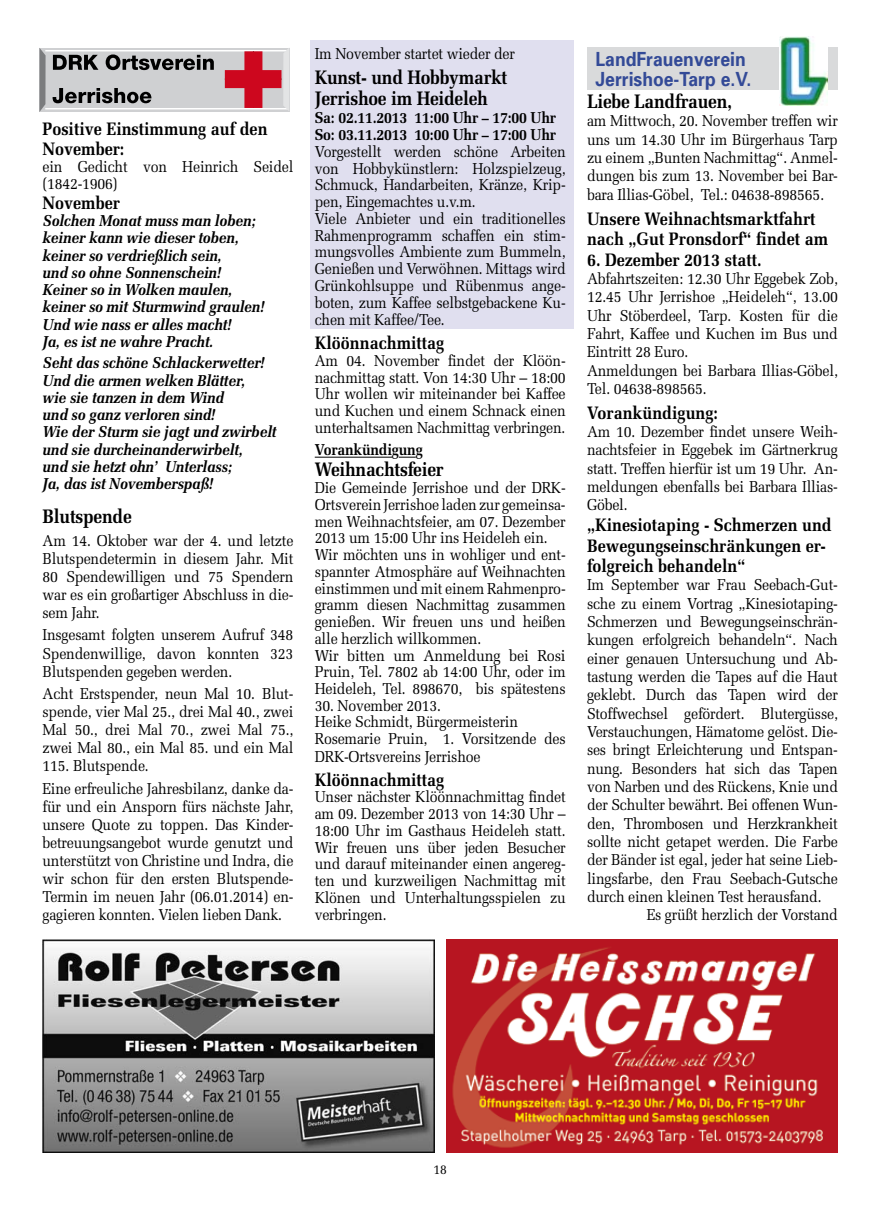
<style>
.page{position:relative;width:872px;height:1212px;background:#fff}
.page>*{position:absolute;margin:0;border:0;box-sizing:border-box;transform-origin:0 0}
.t1{font:700 19.5px/21.3px "Melior";letter-spacing:-.015em;color:#000;scale:.9 1}
.t2{font:700 19.5px/19.2px "Univers";color:#334a97;scale:.9 1}
.t3{font:700 18px/20.5px "Melior";color:#000;scale:.9 1}
.t4{font:15.75px/18.3px "Melior";letter-spacing:-.015em;color:#000;text-align:justify;scale:.9 1}
.t5{font:italic 700 15.75px/17.2px "Melior";letter-spacing:-.015em;color:#000;scale:.9 1}
.t6{font:700 15.75px/17.5px "Melior";letter-spacing:-.015em;color:#000;scale:.9 1}
.t7{font:13.5px "Melior";color:#000;scale:.9 1}
</style>
<div class="page">
<div style="left:310px;top:40px;width:263px;height:288px;background:#e0dfef"></div>
<div style="left:39px;top:48px;width:251px;height:64px;background:#cfd0d2"></div>
<svg style="left:39px;top:48px;width:7px;height:64px"></svg>
<div style="left:44px;top:50px;width:244px;height:59px;border:2px solid #fff"></div>
<div style="left:244px;top:51px;width:18px;height:57px;background:#cd071e"></div>
<div style="left:225px;top:70px;width:56px;height:18px;background:#cd071e"></div>
<svg style="left:283px;top:48px;width:6px;height:63px"></svg>
<svg style="left:53px;top:55px;width:45px;height:15px"></svg>
<svg style="left:106px;top:54px;width:108px;height:16px"></svg>
<svg style="left:53px;top:88px;width:99px;height:15px"></svg>
<img style="left:446px;top:940px;width:392px;height:212px">
<img style="left:43px;top:940px;width:391px;height:212px">
<hr style="left:315px;top:457px;width:77px;height:1px;background:#000">
<svg style="left:399px;top:457px;width:17px;height:1px"></svg>
<div style="left:587px;top:47px;width:251px;height:42px;background:#d9dadb"></div>
<img style="left:780px;top:37px;width:47px;height:68px">
<p class="t3" style="left:43px;top:119px;width:251px;line-height:19.5px">Positive Einstimmung auf den<br>November:</p>
<p class="t4" style="left:43px;top:158px;width:280px;line-height:17.2px">ein Gedicht von Heinrich Seidel (1842-1906)</p>
<p class="t3" style="left:43px;top:192px;width:88px">November</p>
<p class="t5" style="left:43px;top:212px;width:249px">Solchen Monat muss man loben; keiner kann wie dieser toben, keiner so verdrießlich sein,<br>und so ohne Sonnenschein!<br>Keiner so in Wolken maulen, keiner so mit Sturmwind graulen!<br>Und wie nass er alles macht!<br>Ja, es ist ne wahre Pracht.</p>
<p class="t5" style="left:43px;top:354px;width:261px">Seht das schöne Schlackerwetter!<br>Und die armen welken Blätter,<br>wie sie tanzen in dem Wind<br>und so ganz verloren sind!<br>Wie der Sturm sie jagt und zwirbelt und sie durcheinanderwirbelt,<br>und sie hetzt ohn’ Unterlass;<br>Ja, das ist Novemberspaß!</p>
<p class="t1" style="left:43px;top:506px;width:101px">Blutspende</p>
<p class="t4" style="left:43px;top:531px;width:280px">Am 14. Oktober war der 4. und letzte Blutspendetermin in diesem Jahr. Mit 80 Spendewilligen und 75 Spendern war es ein großartiger Abschluss in die&shy;sem Jahr.</p>
<p class="t4" style="left:43px;top:626px;width:280px">Insgesamt folgten unserem Aufruf 348<br>Spendenwillige, davon konnten 323<br>Blutspenden gegeben werden.</p>
<p class="t4" style="left:43px;top:685px;width:280px">Acht Erstspender, neun Mal 10. Blut&shy;spende, vier Mal 25., drei Mal 40., zwei Mal 50., drei Mal 70., zwei Mal 75., zwei Mal 80., ein Mal 85. und ein Mal 115. Blutspende.</p>
<p class="t4" style="left:43px;top:779px;width:280px">Eine erfreuliche Jahresbilanz, danke da&shy;für und ein Ansporn fürs nächste Jahr, unsere Quote zu toppen. Das Kinder&shy;betreuungsangebot wurde genutzt und unterstützt von Christine und Indra, die wir schon für den ersten Blutspende-Termin im neuen Jahr (06.01.2014) en&shy;gagieren konnten. Vielen lieben Dank.</p>
<p class="t4" style="left:315px;top:44px;width:224px">Im November startet wieder der</p>
<p class="t1" style="left:315px;top:67px;width:216px">Kunst- und Hobbymarkt<br>Jerrishoe im Heideleh</p>
<p class="t6" style="left:315px;top:109px;width:270px">Sa: 02.11.2013 11:00 Uhr – 17:00 Uhr<br>So: 03.11.2013 10:00 Uhr – 17:00 Uhr</p>
<p class="t4" style="left:315px;top:143px;width:280px;line-height:16.8px;text-align:left">Vorgestellt werden schöne Arbeiten von Hobbykünstlern: Holzspielzeug, Schmuck, Handarbeiten, Kränze, Krip&shy;pen, Eingemachtes u.v.m.<br>Viele Anbieter und ein traditionelles Rahmenprogramm schaffen ein stim&shy;mungsvolles Ambiente zum Bummeln, Genießen und Verwöhnen. Mittags wird Grünkohlsuppe und Rübenmus ange&shy;boten, zum Kaffee selbstgebackene Ku&shy;chen mit Kaffee/Tee.</p>
<p class="t3" style="left:315px;top:332px;width:145px">Klöönnachmittag</p>
<p class="t4" style="left:315px;top:352px;width:280px;line-height:17px">Am 04. November findet der Klöön&shy;nachmittag statt. Von 14:30 Uhr – 18:00<br>Uhr wollen wir miteinander bei Kaffee und Kuchen und einem Schnack einen unterhaltsamen Nachmittag verbringen.</p>
<p class="t6" style="left:315px;top:441px;width:121px">Vorankündigung</p>
<p class="t1" style="left:315px;top:459px;width:145px">Weihnachtsfeier</p>
<p class="t4" style="left:315px;top:479px;width:280px;line-height:16.8px;text-align:left">Die Gemeinde Jerrishoe und der DRK-Ortsverein Jerrishoe laden zur gemeinsa&shy;men Weihnachtsfeier, am 07. Dezember 2013 um 15:00 Uhr ins Heideleh ein.<br>Wir möchten uns in wohliger und ent&shy;spannter Atmosphäre auf Weihnachten einstimmen und mit einem Rahmenpro&shy;gramm diesen Nachmittag zusammen genießen. Wir freuen uns und heißen alle herzlich willkommen.<br>Wir bitten um Anmeldung bei Rosi Pruin, Tel. 7802 ab 14:00 Uhr, oder im Heideleh, Tel. 898670, bis spätestens</p>
<p class="t4" style="left:315px;top:697px;width:280px;line-height:17px;text-align:left">30. November 2013.<br>Heike Schmidt, Bürgermeisterin<br>Rosemarie Pruin, 1. Vorsitzende des<br>DRK-Ortsvereins Jerrishoe</p>
<p class="t3" style="left:315px;top:769px;width:145px">Klöönnachmittag</p>
<p class="t4" style="left:315px;top:789px;width:280px;line-height:16.8px">Unser nächster Klöönnachmittag findet am 09. Dezember 2013 von 14:30 Uhr – 18:00 Uhr im Gasthaus Heideleh statt.<br>Wir freuen uns über jeden Besucher und darauf miteinander einen angereg&shy;ten und kurzweiligen Nachmittag mit Klönen und Unterhaltungsspielen zu verbringen.</p>
<p class="t2" style="left:595px;top:49px;width:175px">LandFrauenverein<br>Jerrishoe-Tarp e.V.</p>
<p class="t1" style="left:587px;top:91px;width:163px">Liebe Landfrauen,</p>
<p class="t4" style="left:587px;top:112px;width:280px">am Mittwoch, 20. November treffen wir uns um 14.30 Uhr im Bürgerhaus Tarp zu einem „Bunten Nachmittag“. Anmel&shy;dungen bis zum 13. November bei Bar&shy;bara Illias-Göbel, Tel.: 04638-898565.</p>
<p class="t3" style="left:587px;top:208px;width:269px">Unsere Weihnachtsmarktfahrt nach „Gut Pronsdorf“ findet am</p>
<p class="t3" style="left:587px;top:249px;width:196px">6. Dezember 2013 statt.</p>
<p class="t4" style="left:587px;top:270px;width:280px;text-align:left">Abfahrtszeiten: 12.30 Uhr Eggebek Zob,<br>12.45 Uhr Jerrishoe „Heideleh“, 13.00<br>Uhr Stöberdeel, Tarp. Kosten für die<br>Fahrt, Kaffee und Kuchen im Bus und<br>Eintritt 28 Euro.<br>Anmeldungen bei Barbara Illias-Göbel,<br>Tel. 04638-898565.</p>
<p class="t3" style="left:587px;top:402px;width:147px">Vorankündigung:</p>
<p class="t4" style="left:587px;top:423px;width:280px">Am 10. Dezember findet unsere Weih&shy;nachtsfeier in Eggebek im Gärtnerkrug statt. Treffen hierfür ist um 19 Uhr. An&shy;meldungen ebenfalls bei Barbara Illias-Göbel.</p>
<p class="t3" style="left:587px;top:514px;width:273px">„Kinesiotaping - Schmerzen und<br>Bewegungseinschränkungen er&shy;folgreich behandeln“</p>
<p class="t4" style="left:587px;top:576px;width:280px">Im September war Frau Seebach-Gut&shy;sche zu einem Vortrag „Kinesiotaping-Schmerzen und Bewegungseinschrän&shy;kungen erfolgreich behandeln“. Nach einer genauen Untersuchung und Ab&shy;tastung werden die Tapes auf die Haut geklebt. Durch das Tapen wird der Stoffwechsel gefördert. Blutergüsse, Verstauchungen, Hämatome gelöst. Die&shy;ses bringt Erleichterung und Entspan&shy;nung. Besonders hat sich das Tapen von Narben und des Rückens, Knie und der Schulter bewährt. Bei offenen Wun&shy;den, Thrombosen und Herzkrankheit sollte nicht getapet werden. Die Farbe der Bänder ist egal, jeder hat seine Lieb&shy;lingsfarbe, den Frau Seebach-Gutsche durch einen kleinen Test herausfand.</p>
<p class="t4" style="left:646px;top:906px;width:214px">Es grüßt herzlich der Vorstand</p>
<p class="t7" style="left:433px;top:1161px;width:16px">18</p>
</div>
